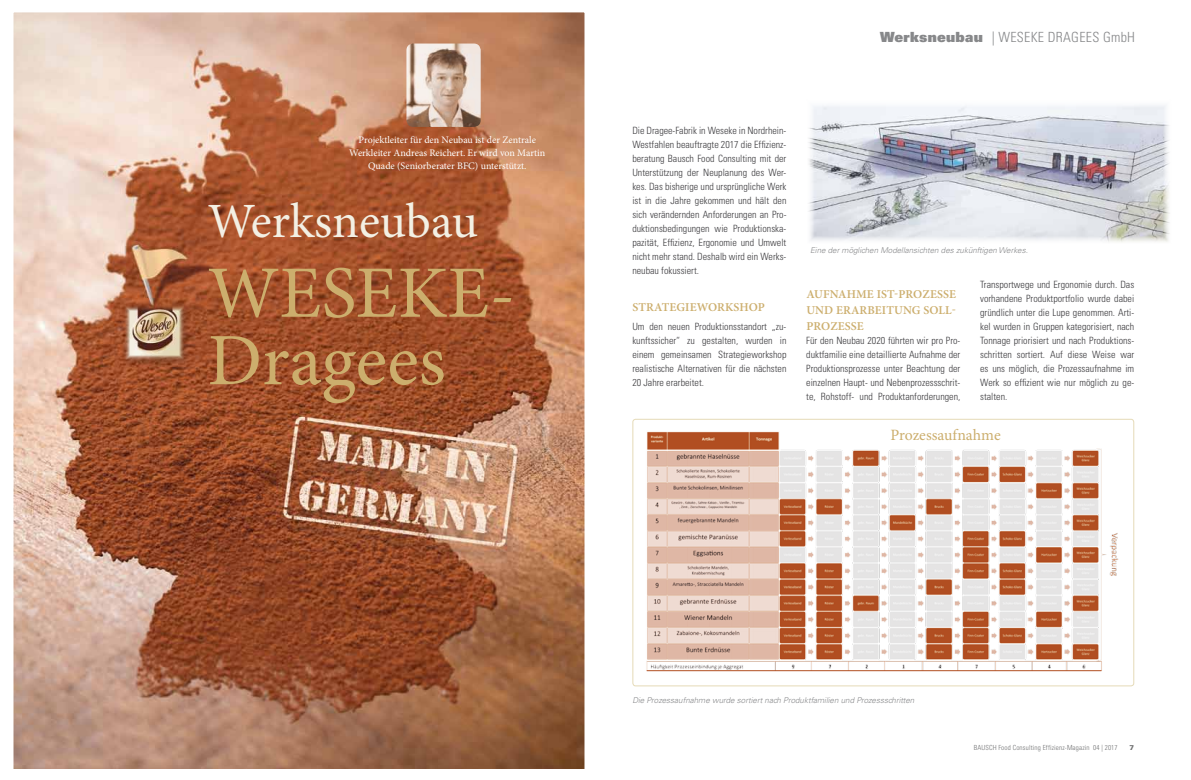
<style>
.page{position:relative;width:1191px;height:780px;background:#fff}
.page>*{position:absolute;margin:0;border:0;box-sizing:border-box;transform-origin:0 0}
.t1{font:73.9px/67.4px "Minion Pro";color:#ccae6d}
.t2{font:49.2px "Minion Pro";color:#f3f0e4}
.t3{font:15.7px "Minion Pro";color:#ccae6d}
.t4{font:900 14px "Univers";letter-spacing:.02em;color:#87888a}
.t5{font:300 condensed 14px "Univers";letter-spacing:.02em;color:#87888a}
.t6{font:600 12px/16px "Minion Pro";letter-spacing:.01em;color:#ccae6d;text-align:justify}
.t7{font:300 condensed 10px/14px "Univers";color:#3e3d40;text-align:justify}
.t8{font:10px/13px "Minion Pro";color:#fff;text-align:center}
.t9{font:italic 300 8px "Univers";color:#87888a}
.t10{font:300 condensed 7px "Univers";letter-spacing:.02em;color:#707172}
.t11{font:900 7px "Univers";color:#707172}
.s1{font-weight:300;font-stretch:condensed}
</style>
<div class="page">
<img style="left:643px;top:418px;width:481px;height:252px">
<svg style="left:13px;top:12px;width:572px;height:757px;background:#b4795b"></svg>
<img style="left:808px;top:105px;width:362px;height:137px">
<div style="left:121px;top:302px;width:71px;height:66px;background:#1a171c;opacity:.2"></div>
<img style="left:125px;top:305px;width:59px;height:56px">
<img style="left:406px;top:44px;width:75px;height:83px">
<hr style="left:646px;top:670px;width:455px;height:1px;background:#b14e21">
<p class="t8" style="left:349px;top:133px;width:198px">Projektleiter für den Neubau ist der Zentrale<br>Werkleiter Andreas Reichert. Er wird von Martin<br>Quade (Seniorberater BFC) unterstützt.</p>
<h2 class="t2" style="left:208px;top:188px;width:272px">Werksneubau</h2>
<h1 class="t1" style="left:208px;top:260px;width:309px">WESEKE-<br>Dragees</h1>
<h3 class="t4" style="left:880px;top:28px;width:152px">Werksneubau <span class="s1">| Weseke</span></h3>
<h3 class="t5" style="left:1047px;top:28px;width:87px">dragees GmbH</h3>
<p class="t7" style="left:632px;top:123px;width:156px">Die Dragee-Fabrik in Weseke in Nordrhein-Westfahlen beauftragte 2017 die Effizienz&shy;beratung Bausch Food Consulting mit der Unterstützung der Neuplanung des Wer&shy;kes. Das bisherige und ursprüngliche Werk ist in die Jahre gekommen und hält den sich verändernden Anforderungen an Pro&shy;duktionsbedingungen wie Produktionska&shy;pazität, Effizienz, Ergonomie und Umwelt nicht mehr stand. Deshalb wird ein Werks&shy;neubau fokussiert.</p>
<p class="t6" style="left:632px;top:299px;width:134px">STRATEGIEWORKSHOP</p>
<p class="t7" style="left:632px;top:319px;width:156px">Um den neuen Produktionsstandort „zu&shy;kunftssicher“ zu gestalten, wurden in einem gemeinsamen Strategieworkshop realistische Alternativen für die nächsten 20 Jahre erarbeitet.</p>
<p class="t9" style="left:810px;top:245px;width:219px">Eine der möglichen Modellansichten des zukünftigen Werkes.</p>
<p class="t7" style="left:980px;top:277px;width:156px">Transportwege und Ergonomie durch. Das vorhandene Produktportfolio wurde dabei gründlich unter die Lupe genommen. Arti&shy;kel wurden in Gruppen kategorisiert, nach Tonnage priorisiert und nach Produktions&shy;schritten sortiert. Auf diese Weise war es uns möglich, die Prozessaufnahme im Werk so effizient wie nur möglich zu ge&shy;stalten.</p>
<h3 class="t3" style="left:890px;top:425px;width:112px">Prozessaufnahme</h3>
<p class="t6" style="left:806px;top:286px;width:151px">AUFNAHME IST-PROZESSE UND ERARBEITUNG SOLL-PROZESSE</p>
<p class="t7" style="left:806px;top:333px;width:156px">Für den Neubau 2020 führten wir pro Pro&shy;duktfamilie eine detaillierte Aufnahme der Produktionsprozesse unter Beachtung der einzelnen Haupt- und Nebenprozessschrit&shy;te, Rohstoff- und Produktanforderungen,</p>
<p class="t9" style="left:632px;top:695px;width:283px">Die Prozessaufnahme wurde sortiert nach Produktfamilien und Prozessschritten</p>
<p class="t10" style="left:973px;top:742px;width:145px">Bausch Food Consulting Effizienz-Magazin 04 | 2017</p>
<p class="t11" style="left:1129px;top:742px;width:6px">7</p>
</div>
